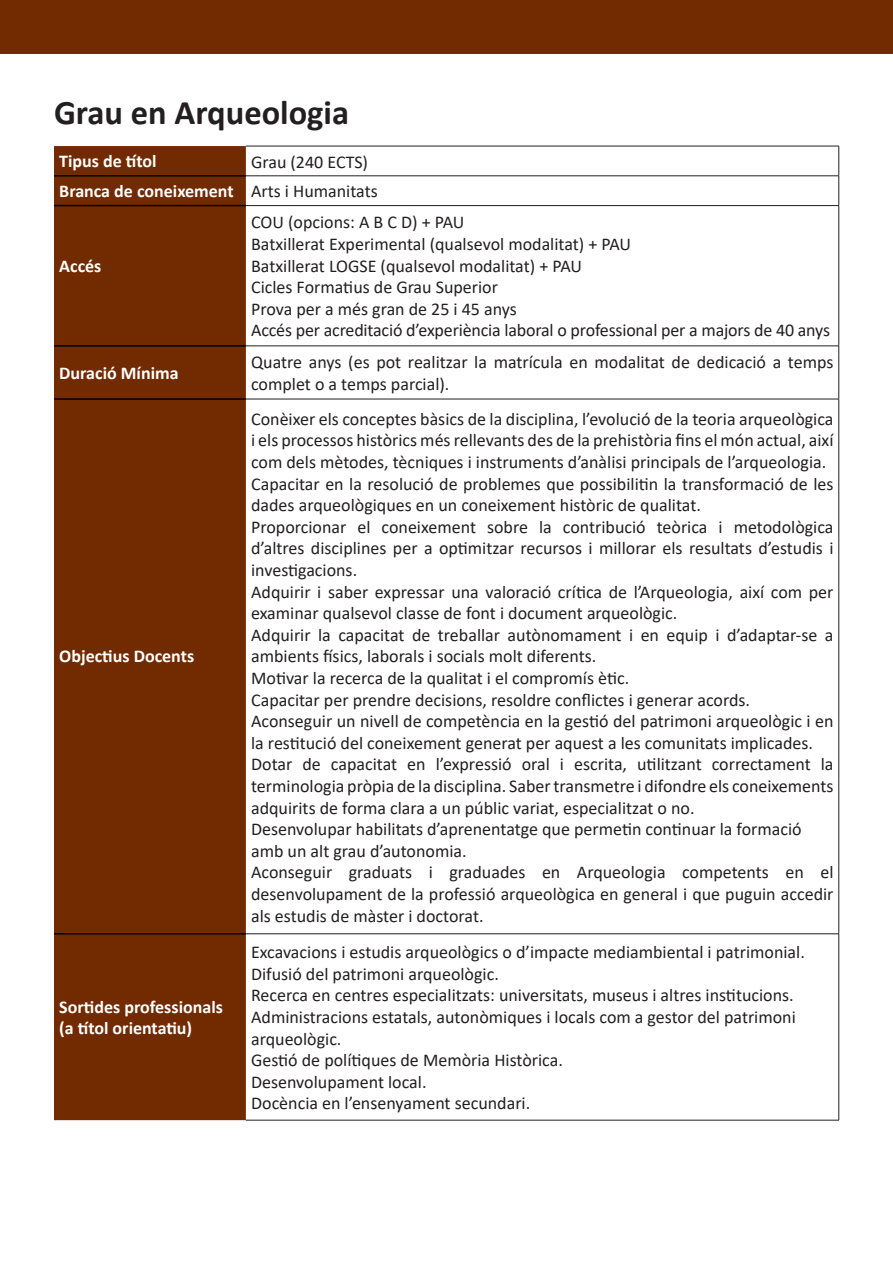
<style>
.page{position:relative;width:893px;height:1263px;background:#fff}
.page>*{position:absolute;margin:0;border:0;box-sizing:border-box;transform-origin:0 0}
.Título{font:700 34.5px "Calibri";color:#231f20}
.t1{font:18px/21.6px "Calibri";color:#231f20}
.t2{font:700 18px/21.6px "Calibri";color:#fff}
</style>
<div class="page">
<div style="left:0;top:0;width:893px;height:53px;background:#722b00"></div>
<div style="left:54px;top:146px;width:192px;height:974px;background:#722b00"></div>
<hr style="left:54px;top:175px;width:192px;height:2px;background:#000">
<hr style="left:54px;top:205px;width:192px;height:1px;background:#000">
<hr style="left:54px;top:345px;width:192px;height:2px;background:#000">
<hr style="left:54px;top:398px;width:192px;height:2px;background:#000">
<hr style="left:54px;top:933px;width:192px;height:1px;background:#000">
<hr style="left:246px;top:146px;width:593px;height:1px;background:#231f20">
<hr style="left:838px;top:146px;width:1px;height:30px;background:#231f20">
<hr style="left:246px;top:176px;width:593px;height:1px;background:#231f20">
<svg style="left:838px;top:176px;width:1px;height:29px"></svg>
<hr style="left:246px;top:205px;width:593px;height:1px;background:#231f20">
<hr style="left:838px;top:206px;width:1px;height:140px;background:#231f20">
<hr style="left:246px;top:346px;width:593px;height:1px;background:#231f20">
<hr style="left:838px;top:346px;width:1px;height:53px;background:#231f20">
<hr style="left:246px;top:399px;width:593px;height:1px;background:#231f20">
<hr style="left:838px;top:399px;width:1px;height:535px;background:#231f20">
<hr style="left:246px;top:933px;width:593px;height:1px;background:#231f20">
<hr style="left:838px;top:934px;width:1px;height:186px;background:#231f20">
<hr style="left:246px;top:1120px;width:593px;height:1px;background:#231f20">
<p class="Título" style="left:54px;top:88px;width:297px">Grau en Arqueologia</p>
<p class="t2" style="left:59px;top:150px;width:99px">Tipus de títol</p>
<p class="t1" style="left:251px;top:150px;width:118px">Grau (240 ECTS)</p>
<p class="t2" style="left:59px;top:180px;width:176px">Branca de coneixement</p>
<p class="t1" style="left:251px;top:180px;width:128px">Arts i Humanitats</p>
<p class="t2" style="left:59px;top:255px;width:44px">Accés</p>
<p class="t1" style="left:251px;top:211px;width:215px">COU (opcions: A B C D) + PAU</p>
<p class="t1" style="left:251px;top:233px;width:381px">Batxillerat Experimental (qualsevol modalitat) + PAU</p>
<p class="t1" style="left:251px;top:254px;width:332px">Batxillerat LOGSE (qualsevol modalitat) + PAU</p>
<p class="t1" style="left:251px;top:276px;width:248px">Cicles Formatius de Grau Superior</p>
<p class="t1" style="left:251px;top:298px;width:267px">Prova per a més gran de 25 i 45 anys</p>
<p class="t1" style="left:251px;top:319px;width:580px">Accés per acreditació d’experiència laboral o professional per a majors de 40 anys</p>
<p class="t2" style="left:59px;top:362px;width:121px">Duració Mínima</p>
<p class="t1" style="left:251px;top:351px;width:584px">Quatre anys (es pot realitzar la matrícula en modalitat de dedicació a temps complet o a temps parcial).</p>
<p class="t2" style="left:59px;top:645px;width:137px">Objectius Docents</p>
<p class="t2" style="left:59px;top:995px;width:165px">Sortides professionals (a títol orientatiu)</p>
<p class="t1" style="left:251px;top:407px;width:584px;text-align:justify">Conèixer els conceptes bàsics de la disciplina, l’evolució de la teoria arqueològica i els processos històrics més rellevants des de la prehistòria fins el món actual, així com dels mètodes, tècniques i instruments d’anàlisi principals de l’arqueologia.</p>
<p class="t1" style="left:251px;top:472px;width:584px">Capacitar en la resolució de problemes que possibilitin la transformació de les dades arqueològiques en un coneixement històric de qualitat.</p>
<p class="t1" style="left:251px;top:515px;width:584px;text-align:justify">Proporcionar el coneixement sobre la contribució teòrica i metodològica d’altres disciplines per a optimitzar recursos i millorar els resultats d’estudis i investigacions.</p>
<p class="t1" style="left:251px;top:580px;width:584px">Adquirir i saber expressar una valoració crítica de l’Arqueologia, així com per examinar qualsevol classe de font i document arqueològic.</p>
<p class="t1" style="left:251px;top:623px;width:584px">Adquirir la capacitat de treballar autònomament i en equip i d’adaptar-se a ambients físics, laborals i socials molt diferents.</p>
<p class="t1" style="left:251px;top:667px;width:380px">Motivar la recerca de la qualitat i el compromís ètic.</p>
<p class="t1" style="left:251px;top:688px;width:500px">Capacitar per prendre decisions, resoldre conflictes i generar acords.</p>
<p class="t1" style="left:251px;top:710px;width:584px">Aconseguir un nivell de competència en la gestió del patrimoni arqueològic i en la restitució del coneixement generat per aquest a les comunitats implicades.</p>
<p class="t1" style="left:251px;top:753px;width:584px;text-align:justify">Dotar de capacitat en l’expressió oral i escrita, utilitzant correctament la terminologia pròpia de la disciplina. Saber transmetre i difondre els coneixements adquirits de forma clara a un públic variat, especialitzat o no.</p>
<p class="t1" style="left:251px;top:818px;width:552px">Desenvolupar habilitats d’aprenentatge que permetin continuar la formació amb un alt grau d’autonomia.</p>
<p class="t1" style="left:251px;top:861px;width:584px;text-align:justify">Aconseguir graduats i graduades en Arqueologia competents en el desenvolupament de la professió arqueològica en general i que puguin accedir als estudis de màster i doctorat.</p>
<p class="t1" style="left:251px;top:941px;width:555px">Excavacions i estudis arqueològics o d’impacte mediambiental i patrimonial.</p>
<p class="t1" style="left:251px;top:962px;width:249px">Difusió del patrimoni arqueològic.</p>
<p class="t1" style="left:251px;top:984px;width:544px">Recerca en centres especialitzats: universitats, museus i altres institucions.</p>
<p class="t1" style="left:251px;top:1006px;width:546px">Administracions estatals, autonòmiques i locals com a gestor del patrimoni arqueològic.</p>
<p class="t1" style="left:251px;top:1049px;width:313px">Gestió de polítiques de Memòria Històrica.</p>
<p class="t1" style="left:251px;top:1070px;width:177px">Desenvolupament local.</p>
<p class="t1" style="left:251px;top:1092px;width:281px">Docència en l’ensenyament secundari.</p>
</div>
